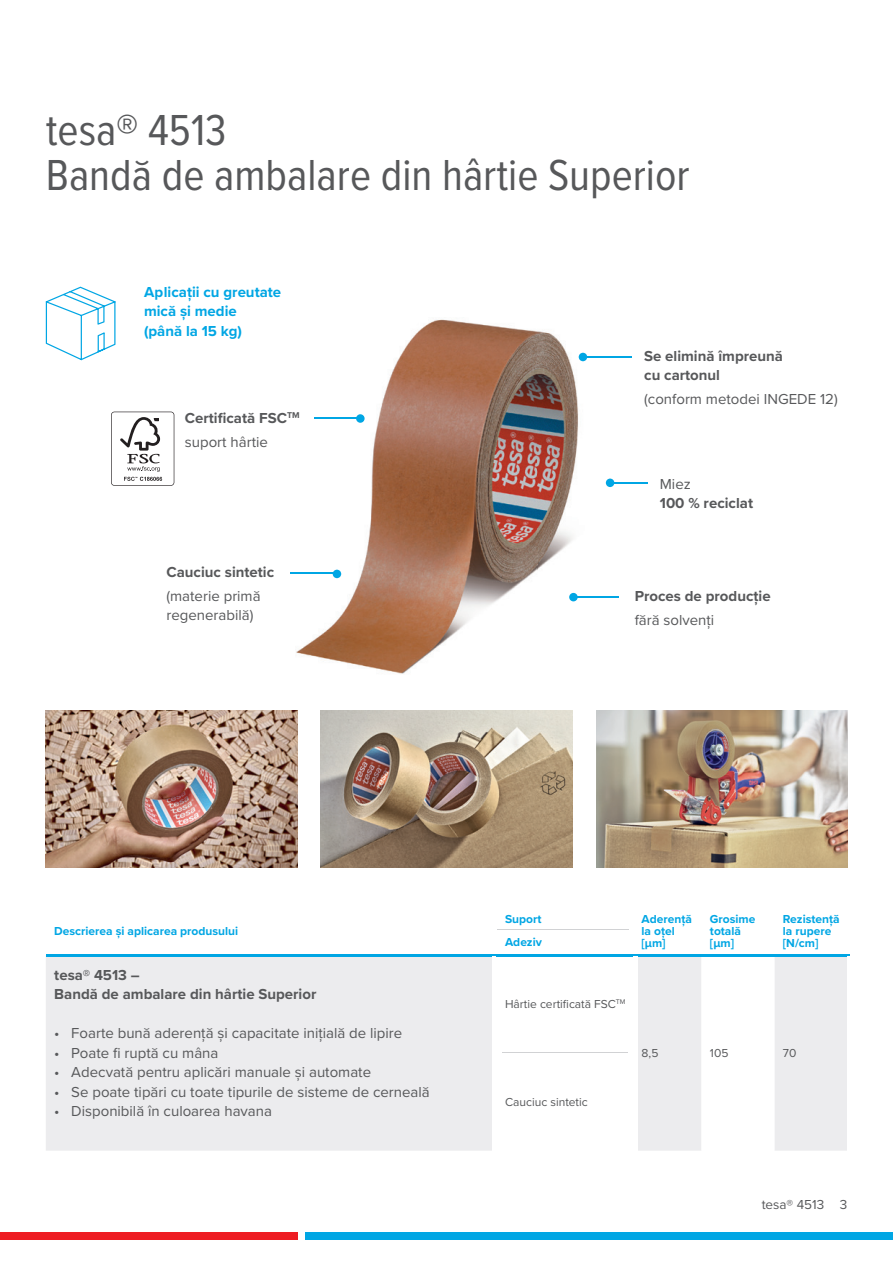
<style>
.page{position:relative;width:893px;height:1263px;background:#fff}
.page>*{position:absolute;margin:0;border:0;box-sizing:border-box;transform-origin:0 0}
.t1{font:45px/45px "Proxima Nova Cond";color:#57585a}
.t2{font:15px/19.5px "Proxima Nova";color:#57585a}
.t3{font:700 15px/19.5px "Proxima Nova";color:#57585a}
.t4{font:700 15px/19.5px "Proxima Nova";color:#00a6e4}
.t5{font:13.5px "Proxima Nova";color:#57585a}
.t6{font:700 12px/12px "Proxima Nova";color:#00a6e4}
.t7{font:12px "Proxima Nova";color:#57585a}
.s1{font-weight:400}
</style>
<div class="page">
<img style="left:290px;top:319px;width:297px;height:355px">
<hr style="left:609px;top:482px;width:39px;height:2px;background:#00a6e4">
<div style="left:606px;top:479px;width:8px;height:8px;background:#00a6e4;border-radius:50%"></div>
<hr style="left:291px;top:572px;width:46px;height:2px;background:#00a6e4">
<hr style="left:314px;top:417px;width:46px;height:1px;background:#00a6e4">
<div style="left:333px;top:570px;width:8px;height:8px;background:#00a6e4;border-radius:50%"></div>
<div style="left:356px;top:414px;width:9px;height:9px;background:#00a6e4;border-radius:50%"></div>
<hr style="left:571px;top:596px;width:47px;height:2px;background:#00a6e4">
<hr style="left:584px;top:356px;width:47px;height:2px;background:#00a6e4">
<div style="left:569px;top:593px;width:9px;height:8px;background:#00a6e4;border-radius:50%"></div>
<div style="left:579px;top:353px;width:8px;height:8px;background:#00a6e4;border-radius:50%"></div>
<svg style="left:111px;top:412px;width:63px;height:74px"></svg>
<svg style="left:46px;top:287px;width:70px;height:73px"></svg>
<img style="left:46px;top:710px;width:252px;height:157px">
<img style="left:320px;top:710px;width:252px;height:157px">
<img style="left:596px;top:710px;width:251px;height:157px">
<div style="left:46px;top:956px;width:801px;height:195px;background:#ececee"></div>
<svg style="left:501px;top:956px;width:273px;height:195px"></svg>
<hr style="left:46px;top:954px;width:451px;height:2px;background:#00a6e4">
<hr style="left:633px;top:954px;width:68px;height:2px;background:#00a6e4">
<hr style="left:701px;top:954px;width:73px;height:2px;background:#00a6e4">
<hr style="left:774px;top:954px;width:76px;height:2px;background:#00a6e4">
<hr style="left:501px;top:1052px;width:128px;height:1px;background:#d1d2d4">
<div style="left:492px;top:956px;width:9px;height:97px;background:#fff"></div>
<div style="left:492px;top:1053px;width:9px;height:98px;background:#fff"></div>
<div style="left:629px;top:956px;width:9px;height:97px;background:#fff"></div>
<div style="left:629px;top:1053px;width:9px;height:98px;background:#fff"></div>
<hr style="left:497px;top:954px;width:136px;height:2px;background:#00a6e4">
<hr style="left:497px;top:929px;width:131px;height:1px;background:#d1d2d4">
<div style="left:305px;top:1232px;width:588px;height:8px;background:#00a6e4"></div>
<div style="left:0;top:1232px;width:298px;height:8px;background:#ee1d23"></div>
<h1 class="t1" style="left:46px;top:105px;width:645px">tesa® 4513<br>Bandă de ambalare din hârtie Superior</h1>
<p class="t4" style="left:144px;top:282px;width:139px">Aplicații cu greutate mică și medie<br>(până la 15 kg)</p>
<p class="t3" style="left:185px;top:406px;width:116px;line-height:23.7px">Certificată FSC<sup>TM </sup><span class="s1">suport hârtie</span></p>
<p class="t3" style="left:166px;top:562px;width:109px">Cauciuc sintetic</p>
<p class="t2" style="left:166px;top:585px;width:96px">(materie primă regenerabilă)</p>
<p class="t3" style="left:644px;top:346px;width:140px">Se elimină împreună cu cartonul</p>
<p class="t2" style="left:644px;top:388px;width:195px">(conform metodei INGEDE 12)</p>
<p class="t2" style="left:660px;top:473px;width:33px">Miez</p>
<p class="t3" style="left:660px;top:493px;width:95px">100 % reciclat</p>
<p class="t3" style="left:635px;top:586px;width:137px">Proces de producție</p>
<p class="t2" style="left:635px;top:609px;width:81px">fără solvenți</p>
<p class="t6" style="left:54px;top:924px;width:185px">Descrierea și aplicarea produsului</p>
<p class="t3" style="left:54px;top:965px;width:264px">tesa® 4513 –<br>Bandă de ambalare din hârtie Superior</p>
<p class="t2" style="left:54px;top:1023px;width:349px">• Foarte bună aderență și capacitate inițială de lipire</p>
<p class="t2" style="left:54px;top:1042px;width:166px">• Poate fi ruptă cu mâna</p>
<p class="t2" style="left:54px;top:1062px;width:318px">• Adecvată pentru aplicări manuale și automate</p>
<p class="t2" style="left:54px;top:1081px;width:377px">• Se poate tipări cu toate tipurile de sisteme de cerneală</p>
<p class="t2" style="left:54px;top:1101px;width:219px">• Disponibilă în culoarea havana</p>
<p class="t6" style="left:505px;top:912px;width:38px">Suport</p>
<p class="t6" style="left:642px;top:912px;width:52px">Aderență la oțel [µm]</p>
<p class="t6" style="left:710px;top:912px;width:47px">Grosime totală [µm]</p>
<p class="t6" style="left:783px;top:912px;width:58px">Rezistență la rupere</p>
<p class="t6" style="left:505px;top:936px;width:38px">Adeziv</p>
<p class="t6" style="left:783px;top:936px;width:37px">[N/cm]</p>
<p class="t7" style="left:505px;top:995px;width:122px">Hârtie certificată FSC<sup>TM</sup></p>
<p class="t7" style="left:505px;top:1093px;width:84px">Cauciuc sintetic</p>
<p class="t7" style="left:642px;top:1044px;width:18px">8,5</p>
<p class="t7" style="left:710px;top:1044px;width:20px">105</p>
<p class="t7" style="left:783px;top:1044px;width:15px">70</p>
<p class="t5" style="left:762px;top:1195px;width:87px">tesa® 4513 3</p>
</div>
